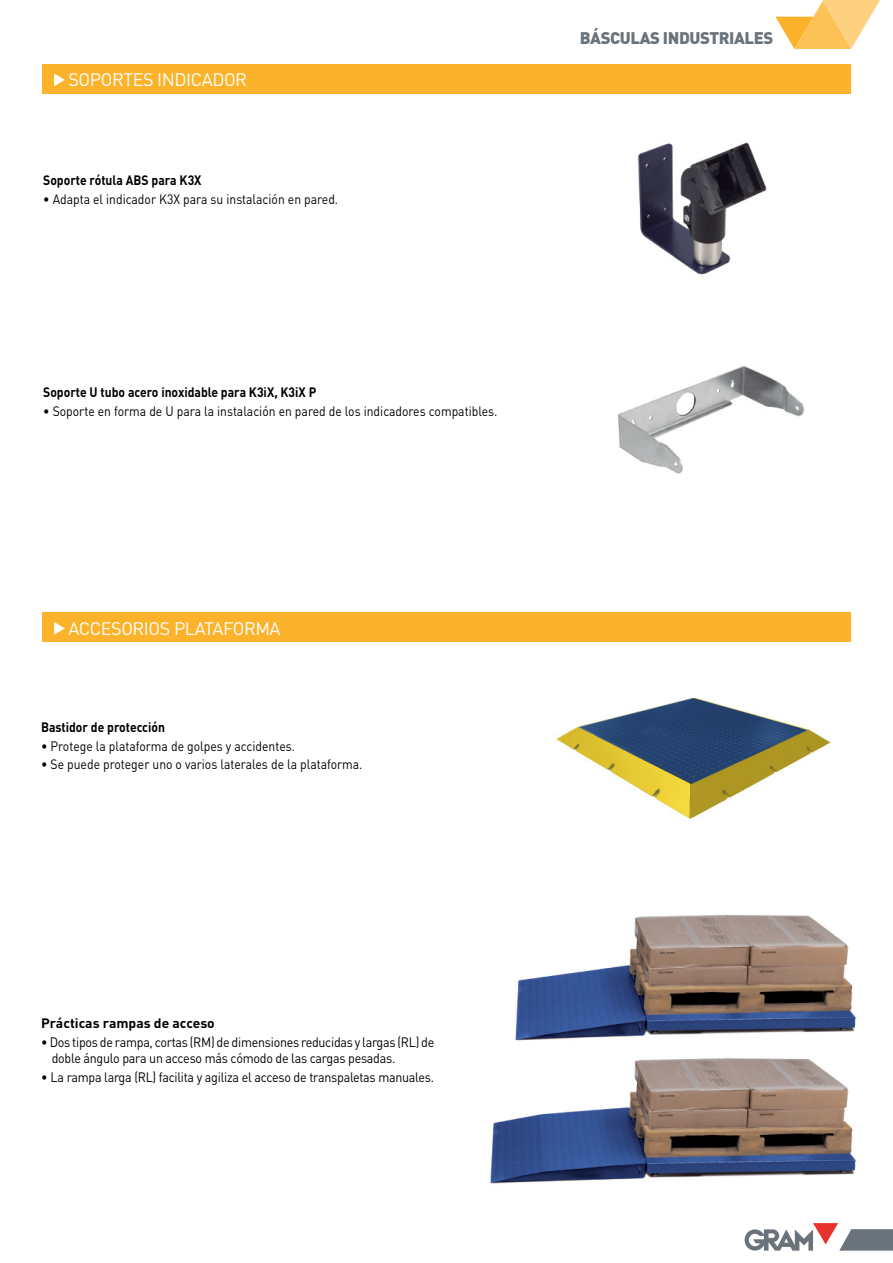
<style>
.page{position:relative;width:893px;height:1263px;background:#fff}
.page>*{position:absolute;margin:0;border:0;box-sizing:border-box;transform-origin:0 0}
.t1{font:18px "DIN Pro";letter-spacing:-.025em;color:#fff}
.t2{font:900 16.65px "DIN Pro";letter-spacing:-.025em;color:#6a737b}
.Descripcion{font:13.5px/16.5px "DIN Pro";letter-spacing:-.01em;color:#000;scale:.9 1}
.Descripcion-2{font:700 13.5px "DIN Pro";color:#000;scale:.9 1}
.Descripcion-3{font:700 13.5px "DIN Pro";color:#000}
</style>
<div class="page">
<img style="left:490px;top:1058px;width:367px;height:126px">
<img style="left:515px;top:914px;width:342px;height:127px">
<img style="left:556px;top:697px;width:275px;height:122px">
<img style="left:637px;top:142px;width:130px;height:133px">
<img style="left:618px;top:366px;width:187px;height:108px">
<div style="left:42px;top:612px;width:808px;height:30px;background:#fcb32b"></div>
<svg style="left:745px;top:1223px;width:148px;height:27px"></svg>
<svg style="left:775px;top:0;width:105px;height:49px"></svg>
<svg style="left:54px;top:622px;width:11px;height:13px"></svg>
<div style="left:42px;top:64px;width:808px;height:30px;background:#fcb32b"></div>
<svg style="left:54px;top:73px;width:11px;height:13px"></svg>
<p class="t1" style="left:68px;top:68px;width:180px">SOPORTES INDICADOR</p>
<p class="Descripcion-2" style="left:43px;top:171px;width:178px">Soporte rótula ABS para K3X</p>
<p class="Descripcion" style="left:43px;top:190px;width:329px">• Adapta el indicador K3X para su instalación en pared.</p>
<p class="Descripcion-2" style="left:43px;top:383px;width:305px">Soporte U tubo acero inoxidable para K3iX, K3iX P</p>
<p class="Descripcion" style="left:43px;top:402px;width:506px">• Soporte en forma de U para la instalación en pared de los indicadores compatibles.</p>
<p class="t1" style="left:68px;top:616px;width:214px">ACCESORIOS PLATAFORMA</p>
<p class="Descripcion-2" style="left:41px;top:718px;width:139px">Bastidor de protección</p>
<p class="Descripcion" style="left:41px;top:737px;width:284px">• Protege la plataforma de golpes y accidentes.</p>
<p class="Descripcion" style="left:41px;top:756px;width:359px">• Se puede proteger uno o varios laterales de la plataforma.</p>
<p class="t2" style="left:580px;top:26px;width:195px">BÁSCULAS INDUSTRIALES</p>
<p class="Descripcion-3" style="left:41px;top:1014px;width:175px">Prácticas rampas de acceso</p>
<p class="Descripcion" style="left:52px;top:1033px;width:427px;text-indent:-11px">• Dos tipos de rampa, cortas (RM) de dimensiones reducidas y largas (RL) de doble ángulo para un acceso más cómodo de las cargas pesadas.</p>
<p class="Descripcion" style="left:41px;top:1068px;width:438px">• La rampa larga (RL) facilita y agiliza el acceso de transpaletas manuales.</p>
</div>
